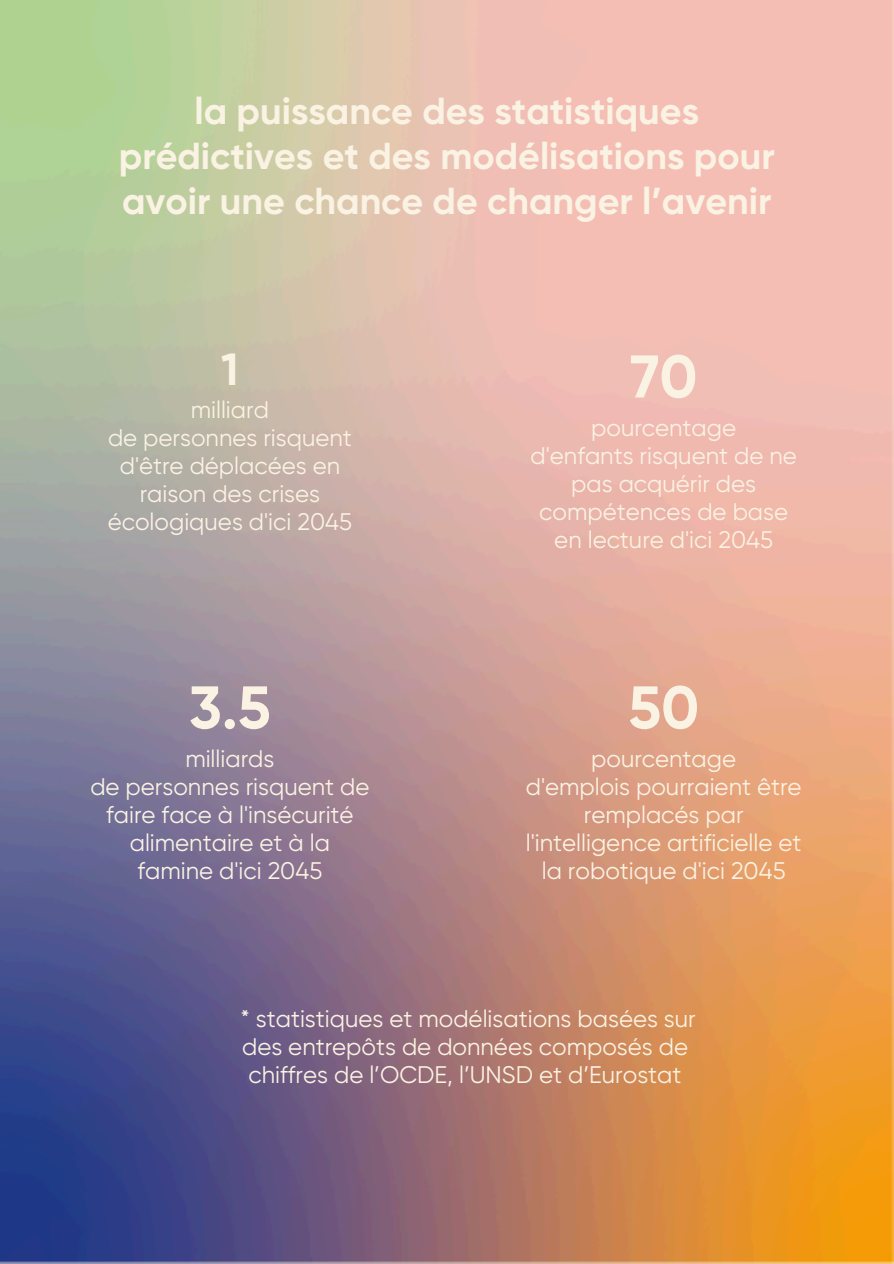
<style>
.page{position:relative;width:894px;height:1264px;background:#fff}
.page>*{position:absolute;margin:0;border:0;box-sizing:border-box;transform-origin:0 0}
.t1{font:700 60px "Gilroy";color:#faf2e3}
.t2{font:700 45px "Gilroy";color:#faf2e3}
.t3{font:700 37.5px/45px "Gilroy";color:#faf2e3;text-align:center}
.t4{font:24px/28.2px "Gilroy";color:#faf2e3;text-align:center}
</style>
<div class="page">
<img style="left:0;top:0;width:893px;height:1262px">
<p class="t3" style="left:119px;top:89px;width:657px">la puissance des statistiques prédictives et des modélisations pour avoir une chance de changer l’avenir</p>
<p class="t2" style="left:221px;top:342px;width:19px">1</p>
<h1 class="t4" style="left:191px;top:395px;width:80px">milliard</h1>
<p class="t4" style="left:108px;top:423px;width:246px">de personnes risquent d'être déplacées en raison des crises écologiques d'ici 2045</p>
<p class="t1" style="left:189px;top:671px;width:83px">3.5</p>
<p class="t4" style="left:185px;top:744px;width:91px">milliards</p>
<p class="t4" style="left:90px;top:772px;width:280px">de personnes risquent de faire face à l'insécurité alimentaire et à la famine d'ici 2045</p>
<p class="t1" style="left:630px;top:341px;width:69px">70</p>
<p class="t4" style="left:591px;top:413px;width:146px">pourcentage</p>
<p class="t4" style="left:530px;top:441px;width:268px">d'enfants risquent de ne pas acquérir des compétences de base en lecture d'ici 2045</p>
<p class="t1" style="left:628px;top:671px;width:72px">50</p>
<p class="t4" style="left:591px;top:744px;width:146px">pourcentage</p>
<p class="t4" style="left:525px;top:772px;width:277px">d'emplois pourraient être remplacés par l'intelligence artificielle et la robotique d'ici 2045</p>
<p class="t4" style="left:240px;top:1004px;width:457px;text-align:left">* statistiques et modélisations basées sur des entrepôts de données composés de chiffres de l’OCDE, l’UNSD et d’Eurostat</p>
</div>
